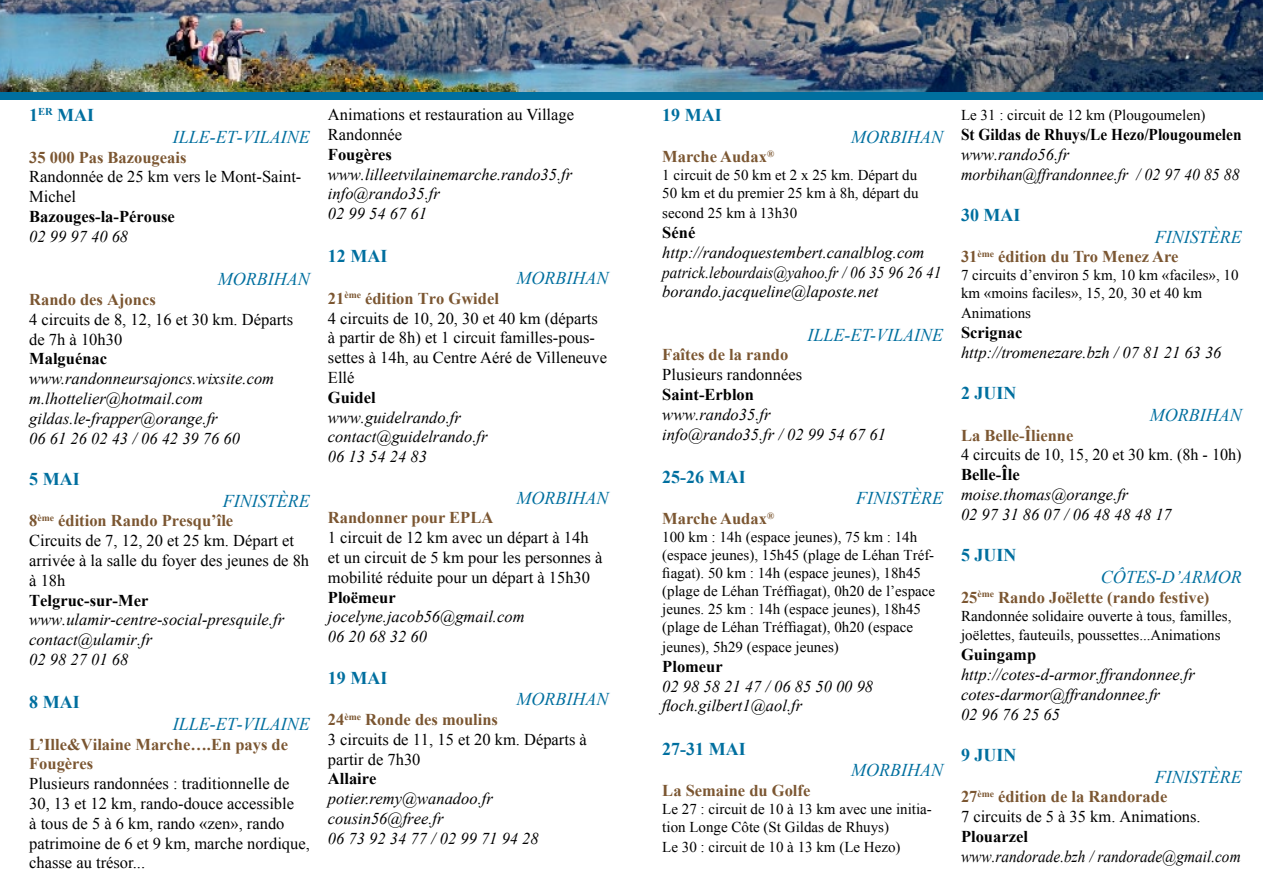
<style>
.page{position:relative;width:1263px;height:893px;background:#fff}
.page>*{position:absolute;margin:0;border:0;box-sizing:border-box;transform-origin:0 0}
.t1{font:italic 18px "Times New Roman";color:#006f9f}
.t2{font:700 18px "Times New Roman";color:#006f9f}
.t3{font:italic 16.5px/19.8px "Times New Roman";color:#000}
.t4{font:16.5px/19.8px "Times New Roman";color:#000}
.t5{font:700 16.5px/19.8px "Times New Roman";color:#7b5631}
.t6{font:700 16.5px "Times New Roman";color:#000}
.t7{font:italic 16.5px "Times New Roman";color:#000;scale:.93 1}
.t8{font:700 16.5px "Times New Roman";color:#000;scale:.93 1}
.t9{font:15px/18px "Times New Roman";color:#000}
.s1{font-weight:700;color:#7b5631}
</style>
<div class="page">
<img style="left:0;top:0;width:1263px;height:92px">
<div style="left:0;top:92px;width:1263px;height:8px;background:#006f9f"></div>
<p class="t2" style="left:29px;top:103px;width:67px">1<sup>er</sup> mai</p>
<p class="t1" style="left:173px;top:124px;width:138px">ille-et-vilaine</p>
<p class="t5" style="left:29px;top:147px;width:159px">35 000 Pas Bazougeais</p>
<p class="t4" style="left:29px;top:167px;width:274px">Randonnée de 25 km vers le Mont-Saint-<br>Michel</p>
<p class="t6" style="left:29px;top:205px;width:147px">Bazouges-la-Pérouse</p>
<p class="t3" style="left:29px;top:226px;width:100px">02 99 97 40 68</p>
<p class="t1" style="left:218px;top:267px;width:14px">MORB</p>
<p class="t1" style="left:268px;top:267px;width:20px">IHAN</p>
<p class="t5" style="left:29px;top:289px;width:128px">Rando des Ajoncs</p>
<p class="t4" style="left:29px;top:309px;width:265px">4 circuits de 8, 12, 16 et 30 km. Départs de 7h à 10h30</p>
<p class="t6" style="left:29px;top:347px;width:79px">Malguénac</p>
<p class="t3" style="left:29px;top:368px;width:246px">www.randonneursajoncs.wixsite.com m.lhottelier@hotmail.com gildas.le-frapper@orange.fr<br>06 61 26 02 43 / 06 42 39 76 60</p>
<p class="t2" style="left:29px;top:466px;width:27px">5 MAI</p>
<p class="t1" style="left:223px;top:488px;width:88px">finis tère</p>
<p class="t4" style="left:29px;top:511px;width:281px"><span class="s1">8</span><sup>ème</sup> <span class="s1">édition Rando Presqu’île<br></span>Circuits de 7, 12, 20 et 25 km. Départ et arrivée à la salle du foyer des jeunes de 8h à 18h</p>
<p class="t6" style="left:29px;top:589px;width:121px">Telgruc-sur-Mer</p>
<p class="t3" style="left:29px;top:609px;width:256px">www.ulamir-centre-social-presquile.fr contact@ulamir.fr<br>02 98 27 01 68</p>
<p class="t2" style="left:29px;top:690px;width:27px">8 MAI</p>
<p class="t1" style="left:173px;top:711px;width:138px">ille-et-vilaine</p>
<p class="t5" style="left:29px;top:734px;width:260px">L’Ille&amp;Vilaine Marche….En pays de<br>Fougères</p>
<p class="t4" style="left:29px;top:773px;width:282px">Plusieurs randonnées : traditionnelle de 30, 13 et 12 km, rando-douce accessible<br>à tous de 5 à 6 km, rando «zen», rando patrimoine de 6 et 9 km, marche nordique, chasse au trésor...</p>
<p class="t4" style="left:328px;top:105px;width:248px">Animations et restauration au Village<br>Randonnée</p>
<p class="t6" style="left:328px;top:143px;width:65px">Fougères</p>
<p class="t3" style="left:328px;top:164px;width:246px">www.lilleetvilainemarche.rando35.fr info@rando35.fr<br>02 99 54 67 61</p>
<p class="t2" style="left:328px;top:244px;width:61px">12 mai</p>
<p class="t1" style="left:517px;top:266px;width:93px">morbihan</p>
<p class="t4" style="left:328px;top:288px;width:281px"><span class="s1">21</span><sup>ème</sup> <span class="s1">édition Tro Gwidel<br></span>4 circuits de 10, 20, 30 et 40 km (départs à partir de 8h) et 1 circuit familles-pous&shy;settes à 14h, au Centre Aéré de Villeneuve<br>Ellé</p>
<p class="t6" style="left:328px;top:386px;width:49px">Guidel</p>
<p class="t3" style="left:328px;top:407px;width:161px">www.guidelrando.fr contact@guidelrando.fr<br>06 13 54 24 83</p>
<p class="t1" style="left:517px;top:485px;width:93px">morbihan</p>
<p class="t5" style="left:328px;top:508px;width:167px">Randonner pour EPLA</p>
<p class="t4" style="left:328px;top:528px;width:276px">1 circuit de 12 km avec un départ à 14h et un circuit de 5 km pour les personnes à mobilité réduite pour un départ à 15h30</p>
<p class="t6" style="left:328px;top:586px;width:69px">Ploëmeur</p>
<p class="t3" style="left:328px;top:607px;width:198px">jocelyne.jacob56@gmail.com<br>06 20 68 32 60</p>
<p class="t2" style="left:328px;top:665px;width:61px">19 mai</p>
<p class="t1" style="left:517px;top:687px;width:93px">morbihan</p>
<p class="t4" style="left:328px;top:709px;width:260px"><span class="s1">24</span><sup>ème</sup> <span class="s1">Ronde des moulins<br></span>3 circuits de 11, 15 et 20 km. Départs à partir de 7h30</p>
<p class="t6" style="left:328px;top:767px;width:50px">Allaire</p>
<p class="t3" style="left:328px;top:788px;width:212px">potier.remy@wanadoo.fr cousin56@free.fr<br>06 73 92 34 77 / 02 99 71 94 28</p>
<p class="t2" style="left:662px;top:103px;width:61px">19 mai</p>
<p class="t1" style="left:851px;top:124px;width:14px">MORB</p>
<p class="t1" style="left:901px;top:124px;width:20px">IHAN</p>
<p class="t5" style="left:662px;top:147px;width:113px">Marche Audax<sup>®</sup></p>
<p class="t9" style="left:662px;top:166px;width:258px">1 circuit de 50 km et 2 x 25 km. Départ du<br>50 km et du premier 25 km à 8h, départ du</p>
<p class="t9" style="left:662px;top:204px;width:136px">second 25 km à 13h30</p>
<p class="t6" style="left:662px;top:221px;width:34px">Séné</p>
<p class="t3" style="left:662px;top:242px;width:281px">http://randoquestembert.canalblog.com patrick.lebourdais@yahoo.fr / 06 35 96 26 41 borando.jacqueline@laposte.net</p>
<p class="t1" style="left:807px;top:322px;width:137px">ille-et-vilaine</p>
<p class="t5" style="left:662px;top:345px;width:128px">Faîtes de la rando</p>
<p class="t4" style="left:662px;top:364px;width:141px">Plusieurs randonnées</p>
<p class="t6" style="left:662px;top:383px;width:93px">Saint-Erblon</p>
<p class="t3" style="left:662px;top:404px;width:225px">www.rando35.fr info@rando35.fr / 02 99 54 67 61</p>
<p class="t2" style="left:662px;top:464px;width:85px">25-26 mai</p>
<p class="t1" style="left:856px;top:486px;width:88px">finis tère</p>
<p class="t5" style="left:662px;top:508px;width:113px">Marche Audax<sup>®</sup></p>
<p class="t9" style="left:662px;top:528px;width:274px">100 km : 14h (espace jeunes), 75 km : 14h (espace jeunes), 15h45 (plage de Léhan Tréf&shy;fiagat). 50 km : 14h (espace jeunes), 18h45 (plage de Léhan Tréffiagat), 0h20 de l’espace jeunes. 25 km : 14h (espace jeunes), 18h45 (plage de Léhan Tréffiagat), 0h20 (espace</p>
<p class="t9" style="left:662px;top:638px;width:178px">jeunes), 5h29 (espace jeunes)</p>
<p class="t6" style="left:662px;top:655px;width:62px">Plomeur</p>
<p class="t3" style="left:662px;top:676px;width:212px">02 98 58 21 47 / 06 85 50 00 98 floch.gilbert1@aol.fr</p>
<p class="t2" style="left:662px;top:736px;width:85px">27-31 mai</p>
<p class="t1" style="left:851px;top:758px;width:14px">MORB</p>
<p class="t1" style="left:901px;top:758px;width:20px">IHAN</p>
<p class="t5" style="left:662px;top:780px;width:150px">La Semaine du Golfe</p>
<p class="t9" style="left:662px;top:800px;width:271px">Le 27 : circuit de 10 à 13 km avec une initia&shy;tion Longe Côte (St Gildas de Rhuys)</p>
<p class="t9" style="left:662px;top:838px;width:240px">Le 30 : circuit de 10 à 13 km (Le Hezo)</p>
<p class="t9" style="left:961px;top:106px;width:246px">Le 31 : circuit de 12 km (Plougoumelen)</p>
<p class="t8" style="left:961px;top:123px;width:303px">St Gildas de Rhuys/Le Hezo/Plougoumelen</p>
<p class="t3" style="left:961px;top:144px;width:280px">www.rando56.fr morbihan@ffrandonnee.fr / 02 97 40 85 88</p>
<p class="t2" style="left:961px;top:203px;width:36px">30 MAI</p>
<p class="t1" style="left:1155px;top:224px;width:88px">finis tère</p>
<p class="t5" style="left:961px;top:247px;width:219px">31<sup>ème</sup> édition du Tro Menez Are</p>
<p class="t9" style="left:961px;top:266px;width:279px">7 circuits d’environ 5 km, 10 km «faciles», 10 km «moins faciles», 15, 20, 30 et 40 km</p>
<p class="t9" style="left:961px;top:304px;width:72px">Animations</p>
<p class="t6" style="left:961px;top:321px;width:63px">Scrignac</p>
<p class="t3" style="left:961px;top:342px;width:262px">http://tromenezare.bzh / 07 81 21 63 36</p>
<p class="t2" style="left:961px;top:381px;width:57px">2 JUIN</p>
<p class="t1" style="left:1150px;top:402px;width:93px">morbihan</p>
<p class="t5" style="left:961px;top:425px;width:114px">La Belle-Îlienne</p>
<p class="t4" style="left:961px;top:445px;width:282px">4 circuits de 10, 15, 20 et 30 km. (8h - 10h)</p>
<p class="t6" style="left:961px;top:463px;width:60px">Belle-Île</p>
<p class="t3" style="left:961px;top:484px;width:212px">moise.thomas@orange.fr<br>02 97 31 86 07 / 06 48 48 48 17</p>
<p class="t2" style="left:961px;top:543px;width:57px">5 JUIN</p>
<p class="t1" style="left:1101px;top:564px;width:142px">Côtes-d’armor</p>
<p class="t5" style="left:961px;top:587px;width:250px">25<sup>ème</sup> Rando Joëlette (rando festive)</p>
<p class="t9" style="left:961px;top:605px;width:272px;line-height:19.8px">Randonnée solidaire ouverte à tous, familles, joëlettes, fauteuils, poussettes...Animations</p>
<p class="t6" style="left:961px;top:643px;width:77px">Guingamp</p>
<p class="t3" style="left:961px;top:664px;width:235px">http://cotes-d-armor.ffrandonnee.fr cotes-darmor@ffrandonnee.fr<br>02 96 76 25 65</p>
<p class="t2" style="left:961px;top:743px;width:57px">9 JUIN</p>
<p class="t1" style="left:1155px;top:764px;width:88px">finis tère</p>
<p class="t4" style="left:961px;top:787px;width:241px"><span class="s1">27</span><sup>ème</sup> <span class="s1">édition de la Randorade<br></span>7 circuits de 5 à 35 km. Animations.</p>
<p class="t6" style="left:961px;top:825px;width:68px">Plouarzel</p>
<p class="t7" style="left:961px;top:845px;width:302px">www.randorade.bzh / randorade@gmail.com</p>
</div>
